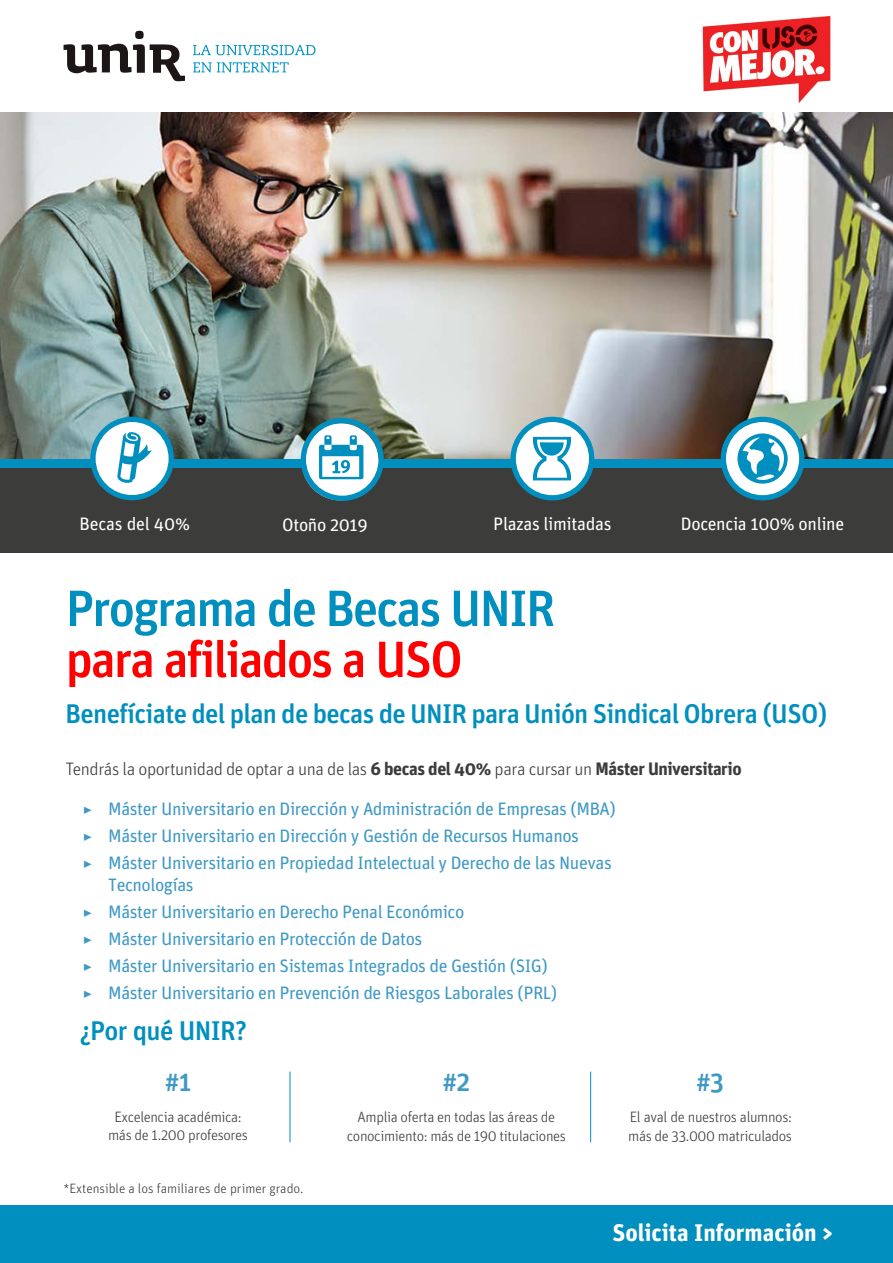
<style>
.page{position:relative;width:893px;height:1263px;background:#fff}
.page>*{position:absolute;margin:0;border:0;box-sizing:border-box;transform-origin:0 0}
.t1{font:500 51px "Unit OT";letter-spacing:-.04em;color:#008fbe}
.t2{font:500 51px "Unit OT";letter-spacing:-.04em;color:#f00}
.t3{font:500 27px "Unit OT";letter-spacing:-.025em;color:#008fbe}
.t4{font:500 27px "Unit OT";color:#3f99c5}
.t5{font:700 24px "Unit OT";color:#fff}
.t6{font:18px/27px "Unit OT";letter-spacing:-.025em;color:#3f99c5}
.t7{font:300 18px "Unit OT";letter-spacing:-.025em;color:#3c3c3b}
.t8{font:18px "Unit OT";letter-spacing:-.02em;color:#fff}
.t9{font:300 15px/18.8px "Unit OT";letter-spacing:-.025em;color:#3c3c3b;text-align:center}
.t10{font:300 13.5px "Unit OT";color:#3c3c3b}
.s1{font-weight:700}
.s2{font-weight:300}
</style>
<div class="page">
<div style="left:0;top:1205px;width:893px;height:58px;background:#008fbe"></div>
<img style="left:0;top:113px;width:893px;height:346px">
<svg style="left:64px;top:31px;width:121px;height:50px"></svg>
<svg style="left:193px;top:45px;width:122px;height:10px"></svg>
<svg style="left:193px;top:62px;width:96px;height:10px"></svg>
<div style="left:0;top:459px;width:893px;height:9px;background:#008fbe"></div>
<div style="left:0;top:468px;width:893px;height:85px;background:#3c3c3b"></div>
<svg style="left:721px;top:417px;width:83px;height:83px"></svg>
<svg style="left:90px;top:417px;width:84px;height:83px"></svg>
<svg style="left:510px;top:417px;width:84px;height:83px"></svg>
<svg style="left:301px;top:418px;width:83px;height:83px"></svg>
<hr style="left:290px;top:1072px;width:1px;height:70px;background:#008fbe">
<hr style="left:590px;top:1072px;width:1px;height:70px;background:#008fbe">
<img style="left:702px;top:15px;width:128px;height:88px">
<p class="t8" style="left:80px;top:512px;width:112px">Becas del 40%</p>
<p class="t8" style="left:282px;top:513px;width:87px">Otoño 2019</p>
<p class="t8" style="left:493px;top:512px;width:120px">Plazas limitadas</p>
<p class="t8" style="left:681px;top:512px;width:165px">Docencia 100% online</p>
<h1 class="t1" style="left:66px;top:576px;width:491px">Programa de Becas UNIR</h1>
<h1 class="t2" style="left:66px;top:627px;width:399px">para afiliados a USO</h1>
<h2 class="t3" style="left:66px;top:697px;width:763px">Benefíciate del plan de becas de UNIR para Unión Sindical Obrera (USO)</h2>
<p class="t7" style="left:66px;top:758px;width:678px">Tendrás la oportunidad de optar a una de las <span class="s1">6 becas del 40%</span> para cursar un <span class="s1">Máster Universitario</span></p>
<p class="t6" style="left:83px;top:795px;width:535px"><span class="s2">▸</span> Máster Universitario en Dirección y Administración de Empresas (MBA) <span class="s2">▸</span> Máster Universitario en Dirección y Gestión de Recursos Humanos<br><span class="s2">▸</span> Máster Universitario en Propiedad Intelectual y Derecho de las Nuevas</p>
<p class="t6" style="left:83px;top:871px;width:476px;text-indent:26px">Tecnologías<br><span class="s2">▸</span> Máster Universitario en Derecho Penal Económico<br><span class="s2">▸</span> Máster Universitario en Protección de Datos<br><span class="s2">▸</span> Máster Universitario en Sistemas Integrados de Gestión (SIG) <span class="s2">▸</span> Máster Universitario en Prevención de Riesgos Laborales (PRL)</p>
<h2 class="t3" style="left:80px;top:1013px;width:169px">¿Por qué UNIR?</h2>
<h2 class="t4" style="left:165px;top:1065px;width:28px">#1</h2>
<p class="t9" style="left:108px;top:1108px;width:141px;line-height:18px">Excelencia académica: más de 1.200 profesores</p>
<h2 class="t4" style="left:442px;top:1065px;width:29px">#2</h2>
<p class="t9" style="left:347px;top:1107px;width:221px">Amplia oferta en todas las áreas de conocimiento: más de 190 titulaciones</p>
<h2 class="t4" style="left:696px;top:1065px;width:30px">#3</h2>
<p class="t9" style="left:628px;top:1107px;width:165px;text-align:left">El aval de nuestros alumnos: más de 33.000 matriculados</p>
<p class="t10" style="left:63px;top:1181px;width:241px">*Extensible a los familiares de primer grado.</p>
<h3 class="t5" style="left:612px;top:1217px;width:222px">Solicita Información &gt;</h3>
</div>
